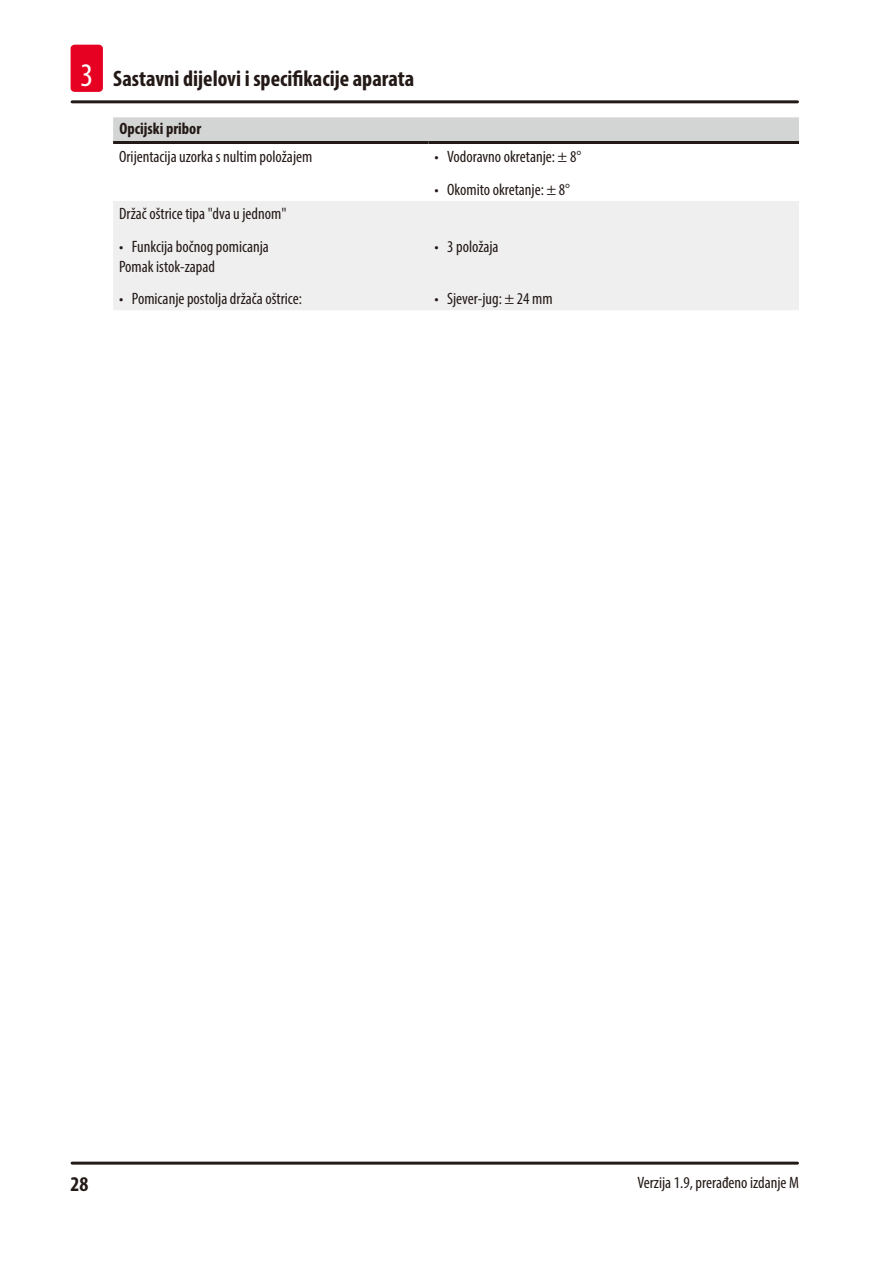
<style>
.page{position:relative;width:893px;height:1263px;background:#fff}
.page>*{position:absolute;margin:0;border:0;box-sizing:border-box;transform-origin:0 0}
.t1{font:700 condensed 22.5px "Myriad Pro";color:#231916}
.t2{font:700 condensed 21px "Myriad Pro";color:#231916}
.Table_text{font:condensed 16.5px "Myriad Pro";color:#231916}
.Table_heading{font:700 condensed 16.5px "Myriad Pro";color:#231916}
.s1{font-weight:400;font-size:33px;color:#fff}
</style>
<div class="page">
<hr style="left:72px;top:1161px;width:725px;height:3px;background:#231916">
<hr style="left:72px;top:100px;width:725px;height:3px;background:#231916">
<div style="left:71px;top:45px;width:32px;height:47px;background:#e60021;border-radius:4px"></div>
<div style="left:113px;top:117px;width:686px;height:24px;background:#d3d4d4"></div>
<div style="left:113px;top:201px;width:686px;height:109px;background:#efeff0"></div>
<hr style="left:113px;top:141px;width:315px;height:3px;background:#231916">
<hr style="left:428px;top:141px;width:371px;height:3px;background:#231916">
<h1 class="t1" style="left:80px;top:65px;width:335px"><span class="s1">3</span> Sastavni dijelovi i specifikacije aparata</h1>
<p class="Table_heading" style="left:119px;top:118px;width:83px">Opcijski pribor</p>
<p class="Table_text" style="left:119px;top:147px;width:195px">Orijentacija uzorka s nultim položajem</p>
<p class="Table_text" style="left:434px;top:147px;width:148px">• Vodoravno okretanje: ± 8°</p>
<p class="Table_text" style="left:434px;top:179px;width:137px">• Okomito okretanje: ± 8°</p>
<p class="Table_text" style="left:119px;top:204px;width:169px">Držač oštrice tipa "dva u jednom"</p>
<p class="Table_text" style="left:119px;top:236px;width:151px">• Funkcija bočnog pomicanja</p>
<p class="Table_text" style="left:119px;top:256px;width:97px">Pomak istok-zapad</p>
<p class="Table_text" style="left:119px;top:289px;width:184px">• Pomicanje postolja držača oštrice:</p>
<p class="Table_text" style="left:434px;top:236px;width:66px">• 3 položaja</p>
<p class="Table_text" style="left:434px;top:289px;width:120px">• Sjever-jug: ± 24 mm</p>
<p class="t2" style="left:71px;top:1171px;width:19px">28</p>
<p class="Table_text" style="left:637px;top:1172px;width:163px">Verzija 1.9, prerađeno izdanje M</p>
</div>
